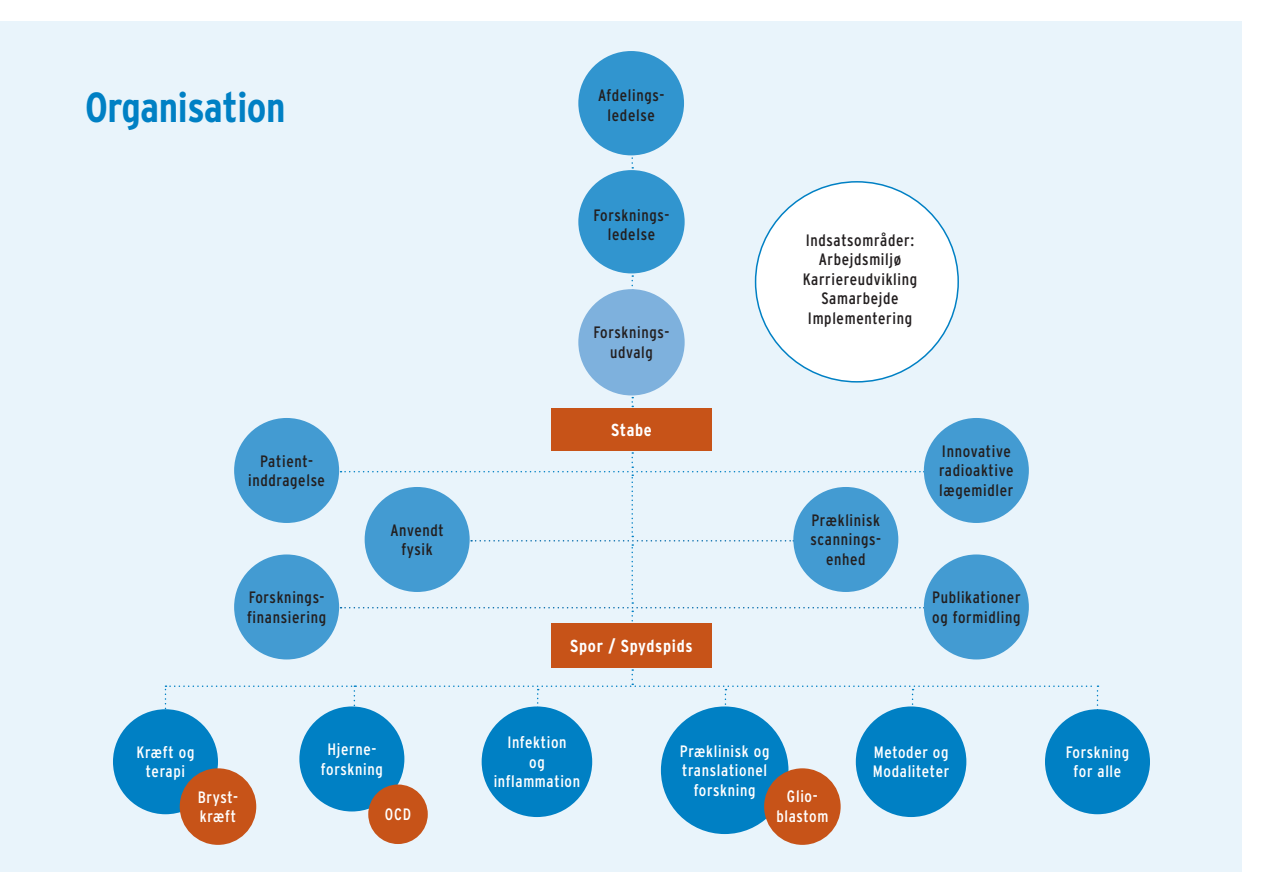
<style>
.page{position:relative;width:1263px;height:893px;background:#fff}
.page>*{position:absolute;margin:0;border:0;box-sizing:border-box;transform-origin:0 0}
.t1{font:700 42px "Interstate Condensed";letter-spacing:-.01em;color:#0080c4}
.t2{font:700 17.4px "Interstate Condensed";letter-spacing:.04em;color:#fff}
.t3{font:16.5px/19.5px "Interstate Condensed";letter-spacing:.04em;color:#231f20;text-align:center}
.t4{font:16.5px/19.5px "Interstate Condensed";letter-spacing:.04em;color:#fff;text-align:center}
</style>
<div class="page">
<div style="left:0;top:21px;width:1241px;height:851px;background:#e9f4fb"></div>
<div style="left:755px;top:182px;width:203px;height:200px;background:#fff;border-radius:50%"></div>
<div style="left:234px;top:418px;width:105px;height:105px;background:#439bd2;border-radius:50%"></div>
<div style="left:924px;top:418px;width:105px;height:105px;background:#439bd2;border-radius:50%"></div>
<div style="left:234px;top:554px;width:105px;height:105px;background:#439bd2;border-radius:50%"></div>
<div style="left:113px;top:709px;width:105px;height:105px;background:#0080c4;border-radius:50%"></div>
<div style="left:180px;top:768px;width:76px;height:77px;background:#c75318;border-radius:50%"></div>
<div style="left:299px;top:706px;width:105px;height:105px;background:#0080c4;border-radius:50%"></div>
<div style="left:1045px;top:709px;width:105px;height:105px;background:#0080c4;border-radius:50%"></div>
<div style="left:661px;top:706px;width:127px;height:128px;background:#0080c4;border-radius:50%"></div>
<div style="left:482px;top:706px;width:110px;height:111px;background:#0080c4;border-radius:50%"></div>
<div style="left:856px;top:706px;width:110px;height:111px;background:#0080c4;border-radius:50%"></div>
<div style="left:924px;top:554px;width:105px;height:105px;background:#439bd2;border-radius:50%"></div>
<div style="left:368px;top:784px;width:60px;height:60px;background:#c75318;border-radius:50%"></div>
<div style="left:764px;top:768px;width:77px;height:77px;background:#c75318;border-radius:50%"></div>
<svg style="left:631px;top:155px;width:2px;height:14px"></svg>
<svg style="left:631px;top:275px;width:2px;height:12px"></svg>
<svg style="left:340px;top:452px;width:585px;height:170px"></svg>
<svg style="left:165px;top:669px;width:933px;height:64px"></svg>
<div style="left:551px;top:408px;width:161px;height:43px;background:#c75318"></div>
<div style="left:578px;top:51px;width:106px;height:104px;background:#3195cf;border-radius:50%"></div>
<div style="left:551px;top:623px;width:161px;height:45px;background:#c75318"></div>
<div style="left:578px;top:289px;width:107px;height:106px;background:#7eb1dd;border-radius:50%"></div>
<div style="left:578px;top:170px;width:107px;height:103px;background:#3195cf;border-radius:50%"></div>
<h2 class="t1" style="left:85px;top:84px;width:202px">Organisation</h2>
<p class="t3" style="left:598px;top:86px;width:68px">Afdelings&shy;ledelse</p>
<p class="t3" style="left:594px;top:205px;width:77px">Forsknings&shy;ledelse</p>
<p class="t3" style="left:594px;top:323px;width:77px">Forsknings&shy;udvalg</p>
<p class="t2" style="left:611px;top:420px;width:42px">Stabe</p>
<p class="t3" style="left:803px;top:230px;width:116px">Indsatsområder:<br>Arbejdsmiljø<br>Karriereudvikling<br>Samarbejde<br>Implementering</p>
<p class="t3" style="left:248px;top:451px;width:78px">Patient&shy;inddragelse</p>
<p class="t3" style="left:939px;top:441px;width:76px;text-align:left">Innovative radioaktive lægemidler</p>
<p class="t3" style="left:390px;top:520px;width:55px">Anvendt fysik</p>
<p class="t3" style="left:811px;top:510px;width:72px">Præklinisk scannings&shy;enhed</p>
<p class="t3" style="left:247px;top:587px;width:80px;text-align:left">Forsknings&shy;finansiering</p>
<p class="t3" style="left:932px;top:587px;width:90px;text-align:left">Publikationer og formidling</p>
<p class="t4" style="left:137px;top:742px;width:59px">Kræft og terapi</p>
<p class="t4" style="left:198px;top:787px;width:42px;text-align:left">Bryst&shy;kræft</p>
<p class="t2" style="left:570px;top:636px;width:124px">Spor / Spydspids</p>
<p class="t4" style="left:494px;top:732px;width:88px">Infektion<br>og inflammation</p>
<p class="t4" style="left:873px;top:742px;width:78px;text-align:left">Metoder og<br>Modaliteter</p>
<p class="t4" style="left:321px;top:739px;width:63px">Hjerne&shy;forskning</p>
<p class="t4" style="left:1066px;top:742px;width:65px">Forskning for alle</p>
<p class="t4" style="left:680px;top:741px;width:91px">Præklinisk og translationel forskning</p>
<p class="t4" style="left:776px;top:786px;width:54px">Glio&shy;blastom</p>
<p class="t4" style="left:385px;top:804px;width:28px">OCD</p>
</div>
